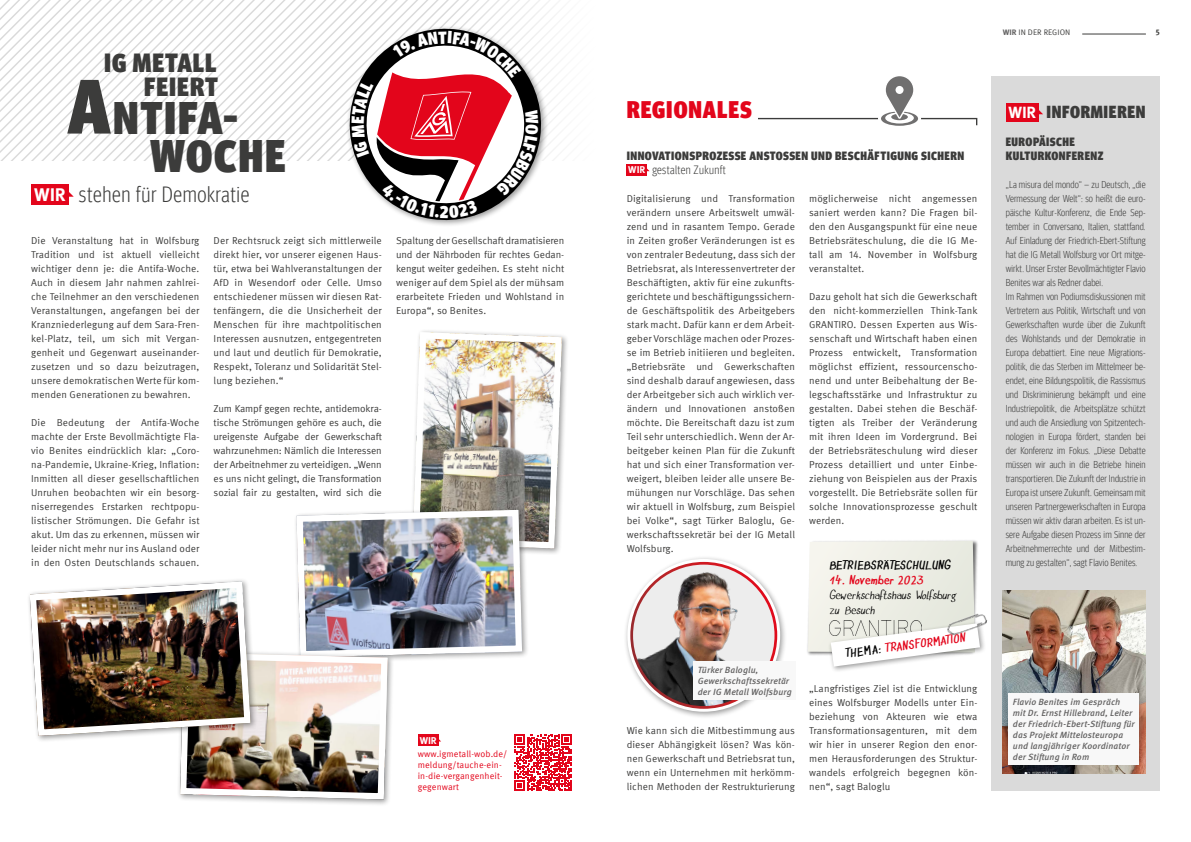
<style>
.page{position:relative;width:1191px;height:842px;background:#fff}
.page>*{position:absolute;margin:0;border:0;box-sizing:border-box;transform-origin:0 0}
.t1{font:900 condensed 45.5px "Meta Head IGM";letter-spacing:.04em;color:#3c3c3b}
.t2{font:900 condensed 26.2px "Meta Head IGM";letter-spacing:.04em;color:#3c3c3b}
.t3{font:900 condensed 24px "Meta Head IGM";letter-spacing:.04em;color:#e3051b}
.t4{font:300 condensed 22px "Meta Head IGM";letter-spacing:.03em;color:#3c3c3b}
.t5{font:900 condensed 17.4px "Meta Head IGM";letter-spacing:.04em;color:#3c3c3b}
.t6{font:700 16px "Ankes";color:#e3051b}
.t7{font:16px/15px "Ankes";letter-spacing:-.04em;color:#000}
.t8{font:700 16px "Ankes";letter-spacing:.02em;color:#000}
.t9{font:900 condensed 12px/14px "Meta Head IGM";letter-spacing:.04em;color:#3c3c3b}
.t10{font:10px/14px "Meta IGM";letter-spacing:.01em;color:#3c3c3b;text-align:justify}
.t11{font:300 condensed 10px/14px "Meta Head IGM";letter-spacing:.01em;color:#3c3c3b}
.t12{font:700 10px "Meta IGM";color:#fff}
.t13{font:italic 500 9px/11px "Meta Pro";letter-spacing:.01em;color:#646363}
.t14{font:9px/11px "Meta IGM";letter-spacing:.01em;color:#e3051b}
.t15{font:8px "Meta IGM";letter-spacing:.01em;color:#3c3c3b}
.t16{font:700 8px "Meta IGM";color:#3c3c3b}
.s1{font-size:77px}
.s2{font-family:"Meta IGM";font-weight:700;font-stretch:normal;font-size:18.5px;color:#fff}
.s3{font-weight:700;color:#646363}
.s4{font-family:"Meta IGM";font-weight:700;font-stretch:normal;font-size:10px;color:#fff}
.s5{font-weight:300}
.s6{color:#000}
.s7{font-family:"Meta IGM";font-weight:700;font-stretch:normal;font-size:16.4px;color:#fff}
</style>
<div class="page">
<svg style="left:0;top:0;width:555px;height:160px"></svg>
<hr style="left:1082px;top:34px;width:63px;height:1px;background:#3c3c3b">
<div style="left:31px;top:184px;width:38px;height:20px;background:#e3051b"></div>
<svg style="left:69px;top:192px;width:5px;height:5px"></svg>
<svg style="left:758px;top:76px;width:219px;height:50px"></svg>
<div style="left:626px;top:164px;width:21px;height:11px;background:#e3051b"></div>
<div style="left:346px;top:25px;width:202px;height:203px;background:#000;opacity:.4"></div>
<img style="left:29px;top:330px;width:542px;height:473px">
<div style="left:827px;top:620px;width:159px;height:53px;background:#000;opacity:.4"></div>
<svg style="left:808px;top:541px;width:172px;height:125px"></svg>
<img style="left:946px;top:604px;width:42px;height:41px">
<div style="left:991px;top:76px;width:168px;height:715px;background:#dadada"></div>
<img style="left:1002px;top:591px;width:143px;height:182px">
<div style="left:1005px;top:103px;width:33px;height:18px;background:#e3051b"></div>
<svg style="left:1038px;top:109px;width:5px;height:5px"></svg>
<div style="left:1008px;top:694px;width:131px;height:71px;background:#f8f8f8"></div>
<div style="left:623px;top:555px;width:164px;height:164px;background:#000;opacity:.4"></div>
<svg style="left:627px;top:559px;width:153px;height:153px"></svg>
<img style="left:631px;top:563px;width:145px;height:144px;border-radius:72px">
<div style="left:630px;top:562px;width:147px;height:147px;border:3px solid #fff;border-radius:50%"></div>
<div style="left:693px;top:662px;width:103px;height:38px;background:#f8f8f8"></div>
<svg style="left:351px;top:30px;width:200px;height:188px"></svg>
<h2 class="t2" style="left:104px;top:42px;width:114px">IG METALL</h2>
<h2 class="t2" style="left:144px;top:65px;width:75px">FEIERT</h2>
<h1 class="t1" style="left:68px;top:81px;width:172px"><span class="s1">A</span>NTIFA-</h1>
<h1 class="t1" style="left:150px;top:119px;width:137px">WOCHE</h1>
<h3 class="t4" style="left:34px;top:179px;width:217px"><span class="s2">WIR</span> stehen für Demokratie</h3>
<p class="t10" style="left:31px;top:233px;width:170px">Die Veranstaltung hat in Wolfsburg Tradition und ist aktuell vielleicht wichtiger denn je: die Antifa-Woche.<br>Auch in diesem Jahr nahmen zahlrei&shy;che Teilnehmer an den verschiedenen Veranstaltungen, angefangen bei der Kranzniederlegung auf dem Sara-Fren&shy;kel-Platz, teil, um sich mit Vergan&shy;genheit und Gegenwart auseinander&shy;zusetzen und so dazu beizutragen, unsere demokratischen Werte für kom&shy;menden Generationen zu bewahren.</p>
<p class="t10" style="left:31px;top:415px;width:170px">Die Bedeutung der Antifa-Woche machte der Erste Bevollmächtigte Fla&shy;vio Benites eindrücklich klar: „Coro&shy;na-Pandemie, Ukraine-Krieg, Inflation:<br>Inmitten all dieser gesellschaftlichen Unruhen beobachten wir ein besorg&shy;niserregendes Erstarken rechtpopu&shy;listischer Strömungen. Die Gefahr ist akut. Um das zu erkennen, müssen wir leider nicht mehr nur ins Ausland oder in den Osten Deutschlands schauen.</p>
<p class="t10" style="left:214px;top:233px;width:170px">Der Rechtsruck zeigt sich mittlerweile direkt hier, vor unserer eigenen Haus&shy;tür, etwa bei Wahlveranstaltungen der AfD in Wesendorf oder Celle. Umso entschiedener müssen wir diesen Rat&shy;tenfängern, die die Unsicherheit der Menschen für ihre machtpolitischen Interessen ausnutzen, entgegentreten und laut und deutlich für Demokratie, Respekt, Toleranz und Solidarität Stel&shy;lung beziehen.“</p>
<p class="t10" style="left:214px;top:401px;width:170px">Zum Kampf gegen rechte, antidemokra&shy;tische Strömungen gehöre es auch, die ureigenste Aufgabe der Gewerkschaft wahrzunehmen: Nämlich die Interessen der Arbeitnehmer zu verteidigen. „Wenn es uns nicht gelingt, die Transformation sozial fair zu gestalten, wird sich die</p>
<p class="t10" style="left:396px;top:233px;width:170px">Spaltung der Gesellschaft dramatisieren und der Nährboden für rechtes Gedan&shy;kengut weiter gedeihen. Es steht nicht weniger auf dem Spiel als der mühsam erarbeitete Frieden und Wohlstand in Europa“, so Benites.</p>
<p class="t12" style="left:420px;top:732px;width:19px">WIR</p>
<p class="t14" style="left:418px;top:748px;width:91px">www.igmetall-wob.de/ meldung/tauche-ein&shy;in-die-vergangenheit&shy;gegenwart</p>
<p class="t15" style="left:1002px;top:26px;width:69px"><span class="s3">WIR</span> IN DER REGION</p>
<p class="t16" style="left:1155px;top:25px;width:5px">5</p>
<h3 class="t3" style="left:627px;top:91px;width:126px">REGIONALES</h3>
<p class="t9" style="left:627px;top:148px;width:339px">INNOVATIONSPROZESSE ANSTOSSEN UND BESCHÄFTIGUNG SICHERN<br><span class="s4">WIR</span> <span class="s5">gestalten Zukunft</span></p>
<p class="t10" style="left:626px;top:191px;width:170px">Digitalisierung und Transformation verändern unsere Arbeitswelt umwäl&shy;zend und in rasantem Tempo. Gerade in Zeiten großer Veränderungen ist es von zentraler Bedeutung, dass sich der Betriebsrat, als Interessenvertreter der Beschäftigten, aktiv für eine zukunfts&shy;gerichtete und beschäftigungssichern&shy;de Geschäftspolitik des Arbeitgebers stark macht. Dafür kann er dem Arbeit&shy;geber Vorschläge machen oder Prozes&shy;se im Betrieb initiieren und begleiten. „Betriebsräte und Gewerkschaften sind deshalb darauf angewiesen, dass der Arbeitgeber sich auch wirklich ver&shy;ändern und Innovationen anstoßen möchte. Die Bereitschaft dazu ist zum Teil sehr unterschiedlich. Wenn der Ar&shy;beitgeber keinen Plan für die Zukunft hat und sich einer Transformation ver&shy;weigert, bleiben leider alle unsere Be&shy;mühungen nur Vorschläge. Das sehen wir aktuell in Wolfsburg, zum Beispiel bei Volke“, sagt Türker Baloglu, Ge&shy;werkschaftssekretär bei der IG Metall Wolfsburg.</p>
<p class="t10" style="left:809px;top:191px;width:170px">möglicherweise nicht angemessen saniert werden kann? Die Fragen bil&shy;den den Ausgangspunkt für eine neue Betriebsräteschulung, die die IG Me&shy;tall am 14. November in Wolfsburg veranstaltet.</p>
<p class="t10" style="left:809px;top:289px;width:170px">Dazu geholt hat sich die Gewerkschaft den nicht-kommerziellen Think-Tank GRANTIRO. Dessen Experten aus Wis&shy;senschaft und Wirtschaft haben einen Prozess entwickelt, Transformation möglichst effizient, ressourcenscho&shy;nend und unter Beibehaltung der Be&shy;legschaftsstärke und Infrastruktur zu gestalten. Dabei stehen die Beschäf&shy;tigten als Treiber der Veränderung mit ihren Ideen im Vordergrund. Bei der Betriebsräteschulung wird dieser Prozess detailliert und unter Einbe&shy;ziehung von Beispielen aus der Praxis vorgestellt. Die Betriebsräte sollen für solche Innovationsprozesse geschult werden.</p>
<p class="t13" style="left:698px;top:664px;width:95px">Türker Baloglu,<br>Gewerkschaftssekretär der IG Metall Wolfsburg</p>
<p class="t10" style="left:626px;top:723px;width:170px">Wie kann sich die Mitbestimmung aus dieser Abhängigkeit lösen? Was kön&shy;nen Gewerkschaft und Betriebsrat tun, wenn ein Unternehmen mit herkömm&shy;lichen Methoden der Restrukturierung</p>
<h3 class="t8" style="left:829px;top:558px;width:123px">BETRIEBSRÄTESCHULUNG</h3>
<h3 class="t6" style="left:829px;top:573px;width:96px">14. November 2023</h3>
<h3 class="t7" style="left:829px;top:588px;width:130px">Gewerkschaftshaus Wolfsburg zu Besuch</h3>
<h3 class="t6" style="left:845px;top:646px;width:122px;rotate:-7deg"><span class="s6">THEMA:</span> TRANSFORMATION</h3>
<p class="t10" style="left:809px;top:681px;width:170px">„Langfristiges Ziel ist die Entwicklung eines Wolfsburger Modells unter Ein&shy;beziehung von Akteuren wie etwa Transformationsagenturen, mit dem wir hier in unserer Region den enor&shy;men Herausforderungen des Struktur&shy;wandels erfolgreich begegnen kön&shy;nen“, sagt Baloglu</p>
<h3 class="t5" style="left:1008px;top:98px;width:139px"><span class="s7">WIR</span> INFORMIEREN</h3>
<p class="t9" style="left:1005px;top:134px;width:99px">EUROPÄISCHE<br>KULTURKONFERENZ</p>
<p class="t11" style="left:1005px;top:177px;width:141px">„La misura del mondo“ – zu Deutsch, „die Vermessung der Welt“: so heißt die euro&shy;päische Kultur-Konferenz, die Ende Sep&shy;tember in Conversano, Italien, stattfand.<br>Auf Einladung der Friedrich-Ebert-Stiftung hat die IG Metall Wolfsburg vor Ort mitge&shy;wirkt. Unser Erster Bevollmächtigter Flavio Benites war als Redner dabei.<br>Im Rahmen von Podiumsdiskussionen mit Vertretern aus Politik, Wirtschaft und von Gewerkschaften wurde über die Zukunft des Wohlstands und der Demokratie in Europa debattiert. Eine neue Migrations&shy;politik, die das Sterben im Mittelmeer be&shy;endet, eine Bildungspolitik, die Rassismus und Diskriminierung bekämpft und eine Industriepolitik, die Arbeitsplätze schützt und auch die Ansiedlung von Spitzentech&shy;nologien in Europa fördert, standen bei der Konferenz im Fokus. „Diese Debatte müssen wir auch in die Betriebe hinein transportieren. Die Zukunft der Industrie in Europa ist unsere Zukunft. Gemeinsam mit unseren Partnergewerkschaften in Europa müssen wir aktiv daran arbeiten. Es ist un&shy;sere Aufgabe diesen Prozess im Sinne der Arbeitnehmerrechte und der Mitbestim&shy;mung zu gestalten“, sagt Flavio Benites.</p>
<p class="t13" style="left:1013px;top:696px;width:123px">Flavio Benites im Gespräch mit Dr. Ernst Hillebrand, Leiter der Friedrich-Ebert-Stiftung für das Projekt Mittelosteuropa und langjähriger Koordinator der Stiftung in Rom</p>
</div>
